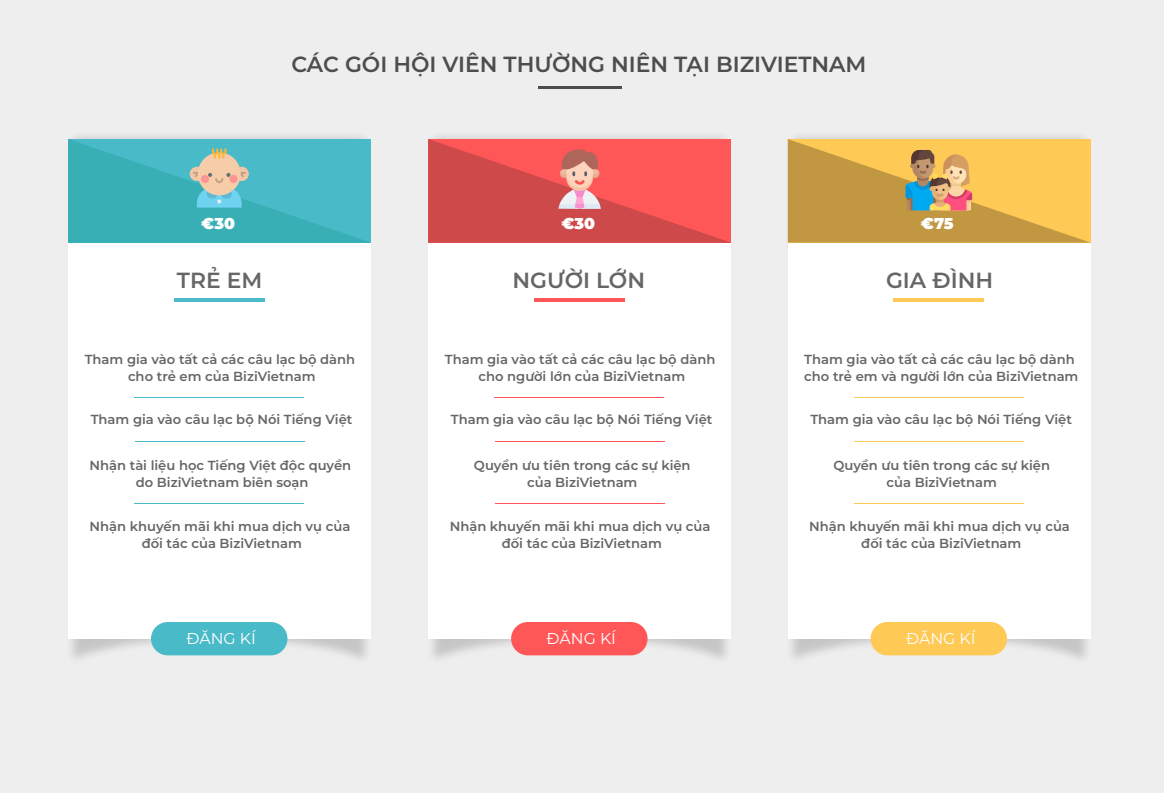
<style>
.page{position:relative;width:1165px;height:793px;background:#fff}
.page>*{position:absolute;margin:0;border:0;box-sizing:border-box;transform-origin:0 0}
.t1{font:600 21.88px "Montserrat";color:#4d4d4d}
.t2{font:600 21.88px "Montserrat";color:#666}
.t3{font:15.75px "Montserrat";color:#fff}
.t4{font:900 15.75px "Montserrat";color:#fff}
.t5{font:600 13.12px/17.5px "Montserrat";color:#666;text-align:center}
</style>
<div class="page">
<div style="left:0;top:0;width:1163px;height:792px;background:#eee"></div>
<img style="left:68px;top:136px;width:303px;height:523px">
<div style="left:68px;top:139px;width:303px;height:499px;background:#fff"></div>
<div style="left:151px;top:621px;width:136px;height:34px;background:#49bac7;border-radius:17px"></div>
<hr style="left:174px;top:298px;width:90px;height:3px;background:#49bac7">
<hr style="left:134px;top:396px;width:170px;height:1px;background:#49bac7">
<hr style="left:135px;top:440px;width:169px;height:1px;background:#49bac7">
<hr style="left:135px;top:503px;width:169px;height:1px;background:#49bac7">
<img style="left:428px;top:136px;width:303px;height:523px">
<div style="left:428px;top:139px;width:303px;height:499px;background:#fff"></div>
<div style="left:511px;top:621px;width:136px;height:34px;background:#ff5757;border-radius:17px"></div>
<hr style="left:534px;top:298px;width:90px;height:3px;background:#ff5757">
<hr style="left:494px;top:396px;width:169px;height:1px;background:#ff5757">
<hr style="left:495px;top:440px;width:169px;height:1px;background:#ff5757">
<hr style="left:495px;top:503px;width:169px;height:1px;background:#ff5757">
<img style="left:788px;top:136px;width:303px;height:523px">
<div style="left:787px;top:139px;width:303px;height:499px;background:#fff"></div>
<div style="left:870px;top:621px;width:137px;height:34px;background:#ffc955;border-radius:17px"></div>
<hr style="left:893px;top:298px;width:91px;height:3px;background:#ffc955">
<hr style="left:853px;top:396px;width:170px;height:1px;background:#ffc955">
<hr style="left:854px;top:440px;width:170px;height:1px;background:#ffc955">
<hr style="left:854px;top:503px;width:169px;height:1px;background:#ffc955">
<hr style="left:538px;top:86px;width:83px;height:3px;background:#4d4d4d">
<svg style="left:68px;top:139px;width:303px;height:103px;background:#4ab5bd"></svg>
<svg style="left:428px;top:139px;width:303px;height:103px;background:#e55555"></svg>
<svg style="left:787px;top:139px;width:303px;height:103px;background:#d9ac51"></svg>
<h1 class="t1" style="left:291px;top:49px;width:576px">CÁC GÓI HỘI VIÊN THƯỜNG NIÊN TẠI BIZIVIETNAM</h1>
<p class="t4" style="left:201px;top:212px;width:35px">€30</p>
<h1 class="t2" style="left:177px;top:265px;width:87px">TRẺ EM</h1>
<p class="t4" style="left:561px;top:212px;width:35px">€30</p>
<h1 class="t2" style="left:512px;top:265px;width:134px">NGƯỜI LỚN</h1>
<p class="t4" style="left:920px;top:212px;width:34px">€75</p>
<h1 class="t2" style="left:886px;top:265px;width:108px">GIA ĐÌNH</h1>
<p class="t5" style="left:85px;top:350px;width:272px">Tham gia vào tất cả các câu lạc bộ dành cho trẻ em của BiziVietnam</p>
<p class="t5" style="left:91px;top:409px;width:263px">Tham gia vào câu lạc bộ Nói Tiếng Việt</p>
<p class="t5" style="left:90px;top:456px;width:263px">Nhận tài liệu học Tiếng Việt độc quyền do BiziVietnam biên soạn</p>
<p class="t5" style="left:90px;top:516px;width:262px">Nhận khuyến mãi khi mua dịch vụ của đối tác của BiziVietnam</p>
<p class="t3" style="left:186px;top:627px;width:71px">ĐĂNG KÍ</p>
<p class="t5" style="left:445px;top:350px;width:272px">Tham gia vào tất cả các câu lạc bộ dành cho người lớn của BiziVietnam</p>
<p class="t5" style="left:451px;top:409px;width:263px">Tham gia vào câu lạc bộ Nói Tiếng Việt</p>
<p class="t5" style="left:474px;top:456px;width:218px">Quyền ưu tiên trong các sự kiện của BiziVietnam</p>
<p class="t5" style="left:450px;top:516px;width:262px">Nhận khuyến mãi khi mua dịch vụ của đối tác của BiziVietnam</p>
<p class="t3" style="left:546px;top:627px;width:71px">ĐĂNG KÍ</p>
<p class="t5" style="left:804px;top:350px;width:276px;text-align:left">Tham gia vào tất cả các câu lạc bộ dành cho trẻ em và người lớn của BiziVietnam</p>
<p class="t5" style="left:810px;top:409px;width:263px">Tham gia vào câu lạc bộ Nói Tiếng Việt</p>
<p class="t5" style="left:833px;top:456px;width:218px">Quyền ưu tiên trong các sự kiện của BiziVietnam</p>
<p class="t5" style="left:809px;top:516px;width:262px">Nhận khuyến mãi khi mua dịch vụ của đối tác của BiziVietnam</p>
<p class="t3" style="left:906px;top:627px;width:71px">ĐĂNG KÍ</p>
</div>
